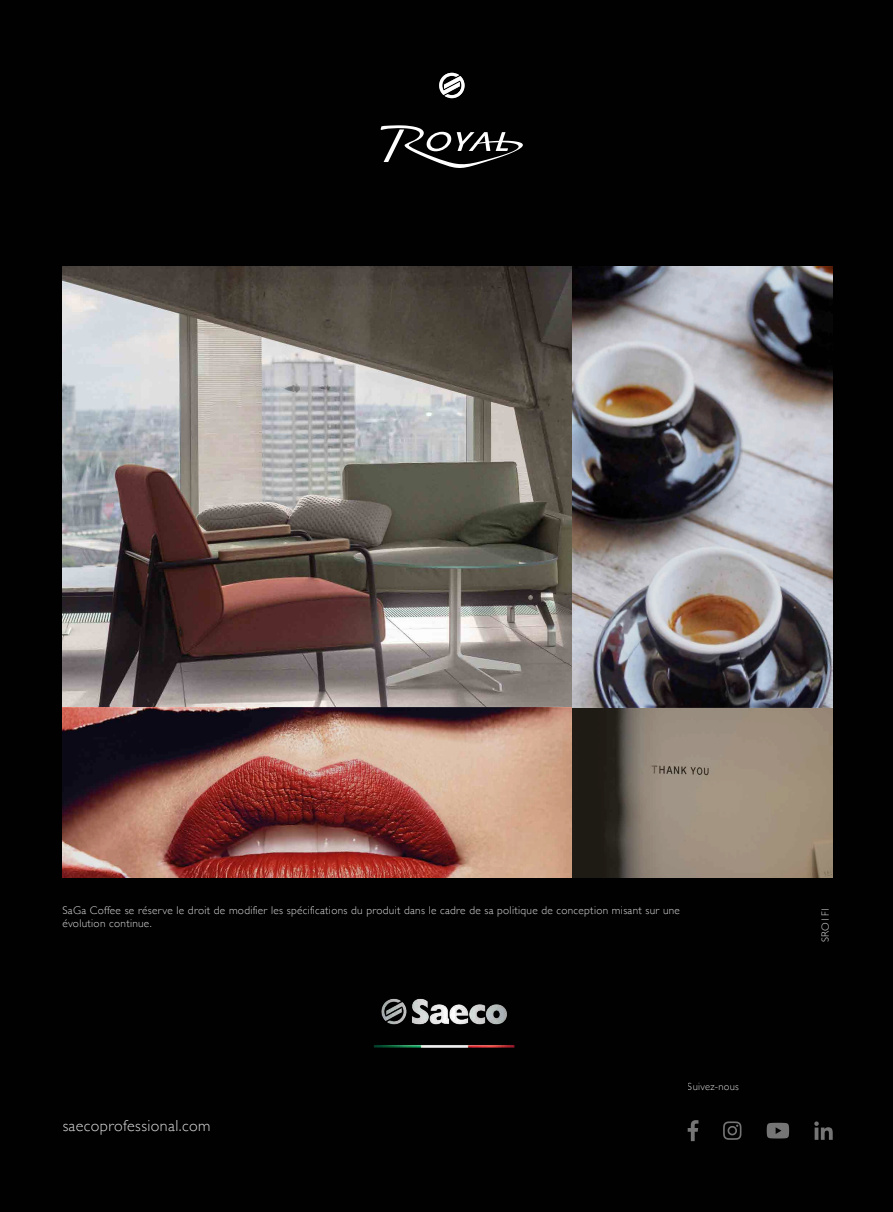
<style>
.page{position:relative;width:893px;height:1212px;background:#fff}
.page>*{position:absolute;margin:0;border:0;box-sizing:border-box;transform-origin:0 0}
.t1{font:300 16.05px "Gill Sans";letter-spacing:.025em;color:#fff}
.t2{font:300 11.25px/13.5px "Gill Sans";letter-spacing:.025em;color:#fff}
.t3{font:300 10.5px "Gill Sans";letter-spacing:.025em;color:#fff}
</style>
<div class="page">
<img style="left:0;top:0;width:1px;height:1212px">
<div style="left:1px;top:0;width:892px;height:1212px;background:#010102"></div>
<img style="left:374px;top:997px;width:141px;height:52px">
<svg style="left:767px;top:1121px;width:66px;height:19px"></svg>
<svg style="left:723px;top:1121px;width:18px;height:19px"></svg>
<svg style="left:688px;top:1120px;width:10px;height:21px"></svg>
<img style="left:62px;top:707px;width:771px;height:170px">
<img style="left:571px;top:266px;width:262px;height:441px">
<svg style="left:62px;top:266px;width:509px;height:441px;background:#7d7672"></svg>
<svg style="left:381px;top:125px;width:142px;height:43px;background:#333334"></svg>
<svg style="left:439px;top:73px;width:26px;height:25px"></svg>
<p class="t2" style="left:62px;top:902px;width:619px">SaGa Coffee se réserve le droit de modifier les spécifications du produit dans le cadre de sa politique de conception misant sur une évolution continue.</p>
<h1 class="t1" style="left:62px;top:1113px;width:150px">saecoprofessional.com</h1>
<p class="t3" style="left:688px;top:1078px;width:53px">Suivez-nous</p>
<p class="t3" style="left:817px;top:942px;width:37px;rotate:-90deg">SRO1F1</p>
</div>
